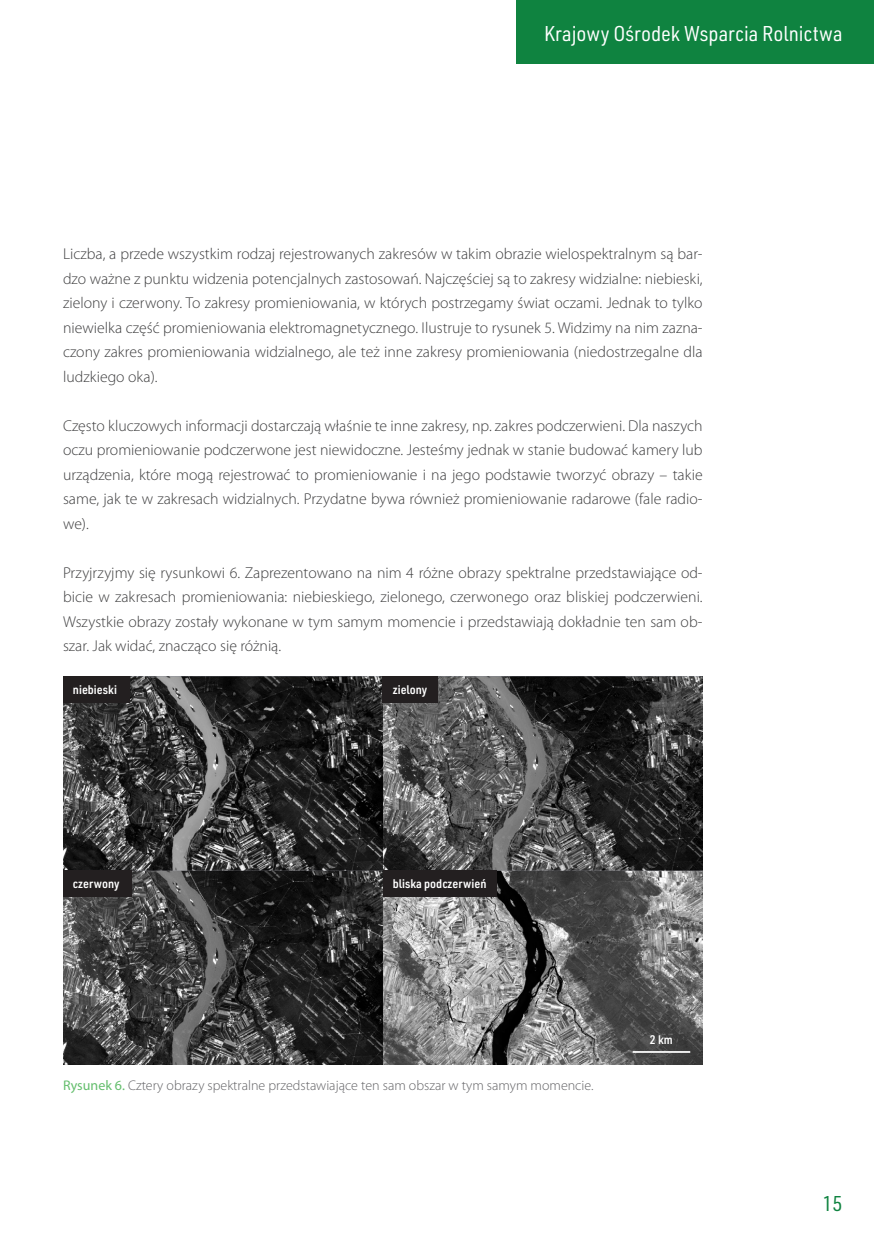
<style>
.page{position:relative;width:874px;height:1241px;background:#fff}
.page>*{position:absolute;margin:0;border:0;box-sizing:border-box;transform-origin:0 0}
.t1{font:21px "URWDIN Semi Cond";color:#fff}
.t2{font:21px "URWDIN Semi Cond";color:#0f8340}
.Body{font:300 15.75px/24.5px "Myriad Pro";color:#3e3e3f;text-align:justify}
.Podpis_pod_spodem{font:300 14px "Myriad Pro";color:#636366}
.podpis_na_zdjeciu{font:600 12.25px "URWDIN Semi Cond";color:#fff}
.Skala_biała{font:600 12.25px "URWDIN Semi Cond";color:#fff}
.s1{font-weight:400;color:#64be6d}
</style>
<div class="page">
<div style="left:516px;top:0;width:357px;height:63px;background:#0f8340"></div>
<img style="left:63px;top:676px;width:639px;height:388px">
<div style="left:63px;top:676px;width:66px;height:27px;background:#231f20"></div>
<div style="left:63px;top:870px;width:68px;height:27px;background:#231f20"></div>
<div style="left:382px;top:676px;width:56px;height:27px;background:#231f20"></div>
<div style="left:382px;top:870px;width:114px;height:27px;background:#231f20"></div>
<hr style="left:632px;top:1050px;width:58px;height:2px;background:#fff">
<h1 class="t1" style="left:544px;top:20px;width:300px">Krajowy Ośrodek Wsparcia Rolnictwa</h1>
<p class="Body" style="left:63px;top:242px;width:640px">Liczba, a przede wszystkim rodzaj rejestrowanych zakresów w takim obrazie wielospektralnym są bar&shy;dzo ważne z punktu widzenia potencjalnych zastosowań. Najczęściej są to zakresy widzialne: niebieski, zielony i czerwony. To zakresy promieniowania, w których postrzegamy świat oczami. Jednak to tylko niewielka część promieniowania elektromagnetycznego. Ilustruje to rysunek 5. Widzimy na nim zazna&shy;czony zakres promieniowania widzialnego, ale też inne zakresy promieniowania (niedostrzegalne dla ludzkiego oka).</p>
<p class="Body" style="left:63px;top:413px;width:640px">Często kluczowych informacji dostarczają właśnie te inne zakresy, np. zakres podczerwieni. Dla naszych oczu promieniowanie podczerwone jest niewidoczne. Jesteśmy jednak w stanie budować kamery lub urządzenia, które mogą rejestrować to promieniowanie i na jego podstawie tworzyć obrazy – takie same, jak te w zakresach widzialnych. Przydatne bywa również promieniowanie radarowe (fale radio&shy;we).</p>
<p class="Body" style="left:63px;top:560px;width:640px">Przyjrzyjmy się rysunkowi 6. Zaprezentowano na nim 4 różne obrazy spektralne przedstawiające od&shy;bicie w zakresach promieniowania: niebieskiego, zielonego, czerwonego oraz bliskiej podczerwieni.<br>Wszystkie obrazy zostały wykonane w tym samym momencie i przedstawiają dokładnie ten sam ob&shy;szar. Jak widać, znacząco się różnią.</p>
<p class="podpis_na_zdjeciu" style="left:73px;top:681px;width:46px">niebieski</p>
<p class="podpis_na_zdjeciu" style="left:392px;top:681px;width:36px">zielony</p>
<p class="podpis_na_zdjeciu" style="left:73px;top:875px;width:48px">czerwony</p>
<p class="podpis_na_zdjeciu" style="left:392px;top:875px;width:95px">bliska podczerwień</p>
<p class="Podpis_pod_spodem" style="left:63px;top:1077px;width:531px"><span class="s1">Rysunek 6.</span> Cztery obrazy spektralne przedstawiające ten sam obszar w tym samym momencie.</p>
<p class="Skala_biała" style="left:649px;top:1030px;width:24px">2 km</p>
<h1 class="t2" style="left:821px;top:1189px;width:22px">15</h1>
</div>
